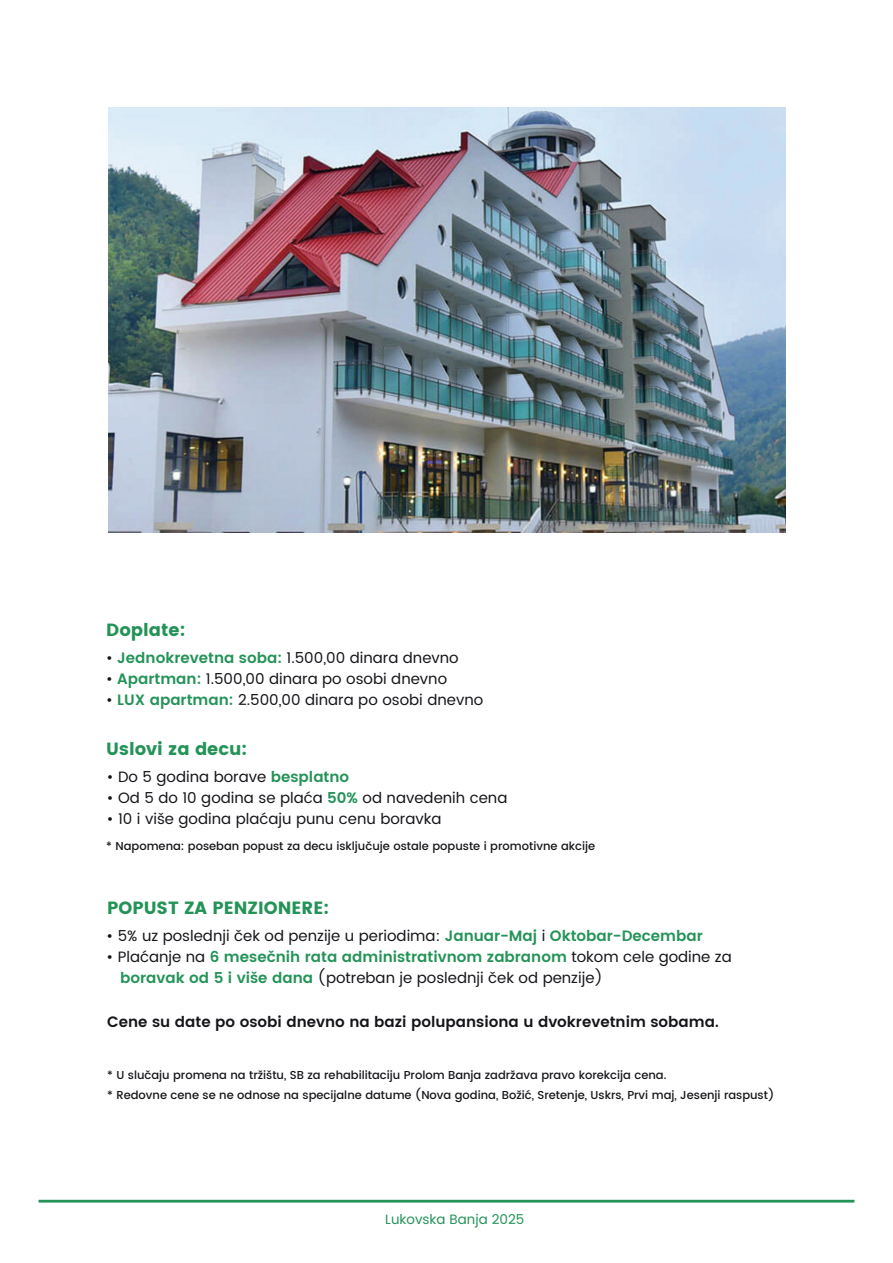
<style>
.page{position:relative;width:893px;height:1263px;background:#fff}
.page>*{position:absolute;margin:0;border:0;box-sizing:border-box;transform-origin:0 0}
.t1{font:17.7px "Poppins";color:#239357}
.t2{font:15px/21px "Poppins";color:#161419}
.t3{font:600 15px "Poppins";color:#161419}
.t4{font:13.5px "Poppins";color:#239357}
.t5{font:500 11.55px/20.1px "Poppins";color:#161419}
.s1{font-weight:600;color:#239357}
</style>
<div class="page">
<div style="left:39px;top:1200px;width:815px;height:2px;border:2px solid #239357"></div>
<img style="left:109px;top:108px;width:676px;height:424px">
<p class="t1" style="left:106px;top:620px;width:81px">Doplate:</p>
<p class="t2" style="left:106px;top:648px;width:354px">• <span class="s1">Jednokrevetna soba:</span> 1.500,00 dinara dnevno</p>
<p class="t2" style="left:106px;top:669px;width:343px">• <span class="s1">Apartman:</span> 1.500,00 dinara po osobi dnevno</p>
<p class="t2" style="left:106px;top:690px;width:379px">• <span class="s1">LUX apartman:</span> 2.500,00 dinara po osobi dnevno</p>
<p class="t1" style="left:106px;top:739px;width:142px">Uslovi za decu:</p>
<p class="t2" style="left:107px;top:767px;width:244px">• Do 5 godina borave <span class="s1">besplatno</span></p>
<p class="t2" style="left:107px;top:788px;width:402px">• Od 5 do 10 godina se plaća <span class="s1">50%</span> od navedenih cena</p>
<p class="t2" style="left:107px;top:809px;width:336px">• 10 i više godina plaćaju punu cenu boravka</p>
<p class="t5" style="left:106px;top:836px;width:490px">* Napomena: poseban popust za decu isključuje ostale popuste i promotivne akcije</p>
<p class="t1" style="left:107px;top:898px;width:223px">POPUST ZA PENZIONERE:</p>
<p class="t2" style="left:107px;top:926px;width:598px">• 5% uz poslednji ček od penzije u periodima: <span class="s1">Januar-Maj</span> i <span class="s1">Oktobar-Decembar</span></p>
<p class="t2" style="left:120px;top:947px;width:613px;text-indent:-14px">• Plaćanje na <span class="s1">6 mesečnih rata administrativnom zabranom</span> tokom cele godine za <span class="s1">boravak od 5 i više dana</span> (potreban je poslednji ček od penzije)</p>
<p class="t3" style="left:107px;top:1010px;width:613px">Cene su date po osobi dnevno na bazi polupansiona u dvokrevetnim sobama.</p>
<p class="t5" style="left:107px;top:1065px;width:668px">* U slučaju promena na tržištu, SB za rehabilitaciju Prolom Banja zadržava pravo korekcija cena.<br>* Redovne cene se ne odnose na specijalne datume (Nova godina, Božić, Sretenje, Uskrs, Prvi maj, Jesenji raspust)</p>
<p class="t4" style="left:385px;top:1209px;width:141px">Lukovska Banja 2025</p>
</div>
